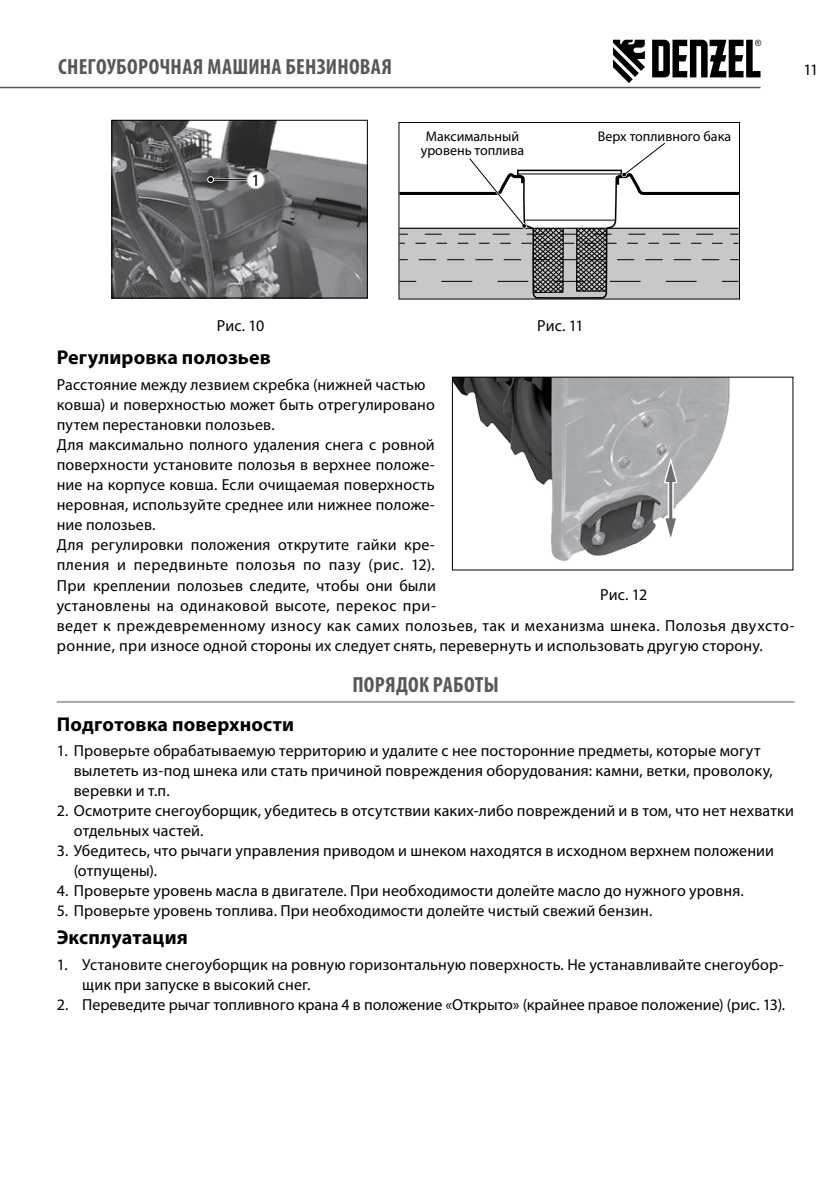
<style>
.page{position:relative;width:840px;height:1191px;background:#fff}
.page>*{position:absolute;margin:0;border:0;box-sizing:border-box;transform-origin:0 0}
.t1{font:700 condensed 22px "Myriad Pro";letter-spacing:.015em;color:#57585b}
.t2{font:700 20px "Myriad Pro";letter-spacing:.01em;color:#000}
.t3{font:16.8px "Myriad Pro";color:#000}
.t4{font:16px/20px "Myriad Pro";letter-spacing:.01em;color:#000}
.t5{font:14px/14px "Myriad Pro";color:#000;text-align:center}
</style>
<div class="page">
<hr style="left:0;top:87px;width:760px;height:1px;background:#57585b">
<svg style="left:613px;top:40px;width:31px;height:43px"></svg>
<svg style="left:652px;top:40px;width:108px;height:37px"></svg>
<hr style="left:57px;top:701px;width:737px;height:2px;background:#a7a9ab">
<svg style="left:400px;top:143px;width:337px;height:154px"></svg>
<div style="left:398px;top:122px;width:341px;height:177px;border:1px solid #000"></div>
<img style="left:113px;top:122px;width:252px;height:174px">
<div style="left:111px;top:120px;width:256px;height:178px;border:1px solid #000"></div>
<hr style="left:212px;top:178px;width:34px;height:3px;background:#fff">
<hr style="left:212px;top:179px;width:34px;height:1px;background:#000">
<svg style="left:207px;top:176px;width:7px;height:7px"></svg>
<svg style="left:208px;top:177px;width:5px;height:5px"></svg>
<div style="left:247px;top:171px;width:17px;height:18px;background:#fff;border-radius:50%"></div>
<div style="left:246px;top:171px;width:19px;height:18px;border:1px solid #a7a9ab;border-radius:50%"></div>
<img style="left:453px;top:379px;width:277px;height:182px">
<svg style="left:667px;top:478px;width:6px;height:44px"></svg>
<svg style="left:663px;top:457px;width:14px;height:26px"></svg>
<svg style="left:663px;top:517px;width:14px;height:26px"></svg>
<div style="left:451px;top:377px;width:342px;height:193px;border:1px solid #000"></div>
<h1 class="t1" style="left:58px;top:54px;width:335px">СНЕГОУБОРОЧНАЯ МАШИНА БЕНЗИНОВАЯ</h1>
<p class="t4" style="left:802px;top:61px;width:16px">11</p>
<p class="t3" style="left:251px;top:172px;width:10px">1</p>
<p class="t5" style="left:420px;top:131px;width:105px">Максимальный уровень топлива</p>
<p class="t5" style="left:597px;top:131px;width:135px">Верх топливного бака</p>
<p class="t4" style="left:217px;top:316px;width:49px">Рис. 10</p>
<p class="t4" style="left:537px;top:316px;width:48px">Рис. 11</p>
<p class="t2" style="left:57px;top:350px;width:216px">Регулировка полозьев</p>
<p class="t4" style="left:57px;top:375px;width:370px">Расстояние между лезвием скребка (нижней частью</p>
<p class="t4" style="left:57px;top:395px;width:739px">ковша) и поверхностью может быть отрегулировано<br>путем перестановки полозьев.<br>Для максимально полного удаления снега с ровной<br>поверхности установите полозья в верхнее положе-<br>ние на корпусе ковша. Если очищаемая поверхность<br>неровная, используйте среднее или нижнее положе-<br>ние полозьев.<br>Для регулировки положения открутите гайки кре-<br>пления и передвиньте полозья по пазу (рис. 12).<br>При креплении полозьев следите, чтобы они были<br>установлены на одинаковой высоте, перекос при-<br>ведет к преждевременному износу как самих полозьев, так и механизма шнека. Полозья двухсто&shy;ронние, при износе одной стороны их следует снять, перевернуть и использовать другую сторону.</p>
<h1 class="t1" style="left:352px;top:673px;width:148px">ПОРЯДОК РАБОТЫ</h1>
<p class="t2" style="left:57px;top:716px;width:239px">Подготовка поверхности</p>
<p class="t4" style="left:74px;top:741px;width:700px;text-indent:-17px">1. Проверьте обрабатываемую территорию и удалите с нее посторонние предметы, которые могут вылететь из-под шнека или стать причиной повреждения оборудования: камни, ветки, проволоку, веревки и т.п.</p>
<p class="t4" style="left:74px;top:801px;width:721px;text-indent:-17px">2. Осмотрите снегоуборщик, убедитесь в отсутствии каких-либо повреждений и в том, что нет нехватки отдельных частей.</p>
<p class="t4" style="left:74px;top:841px;width:701px;text-indent:-17px">3. Убедитесь, что рычаги управления приводом и шнеком находятся в исходном верхнем положении (отпущены).</p>
<p class="t4" style="left:57px;top:881px;width:688px">4. Проверьте уровень масла в двигателе. При необходимости долейте масло до нужного уровня.</p>
<p class="t4" style="left:57px;top:901px;width:597px">5. Проверьте уровень топлива. При необходимости долейте чистый свежий бензин.</p>
<p class="t2" style="left:57px;top:929px;width:132px">Эксплуатация</p>
<p class="t4" style="left:82px;top:954px;width:702px;text-indent:-26px">1. Установите снегоуборщик на ровную горизонтальную поверхность. Не устанавливайте снегоубор&shy;щик при запуске в высокий снег.</p>
<p class="t4" style="left:57px;top:994px;width:729px">2. Переведите рычаг топливного крана 4 в положение «Открыто» (крайнее правое положение) (рис. 13).</p>
<p class="t4" style="left:600px;top:585px;width:48px">Рис. 12</p>
</div>
